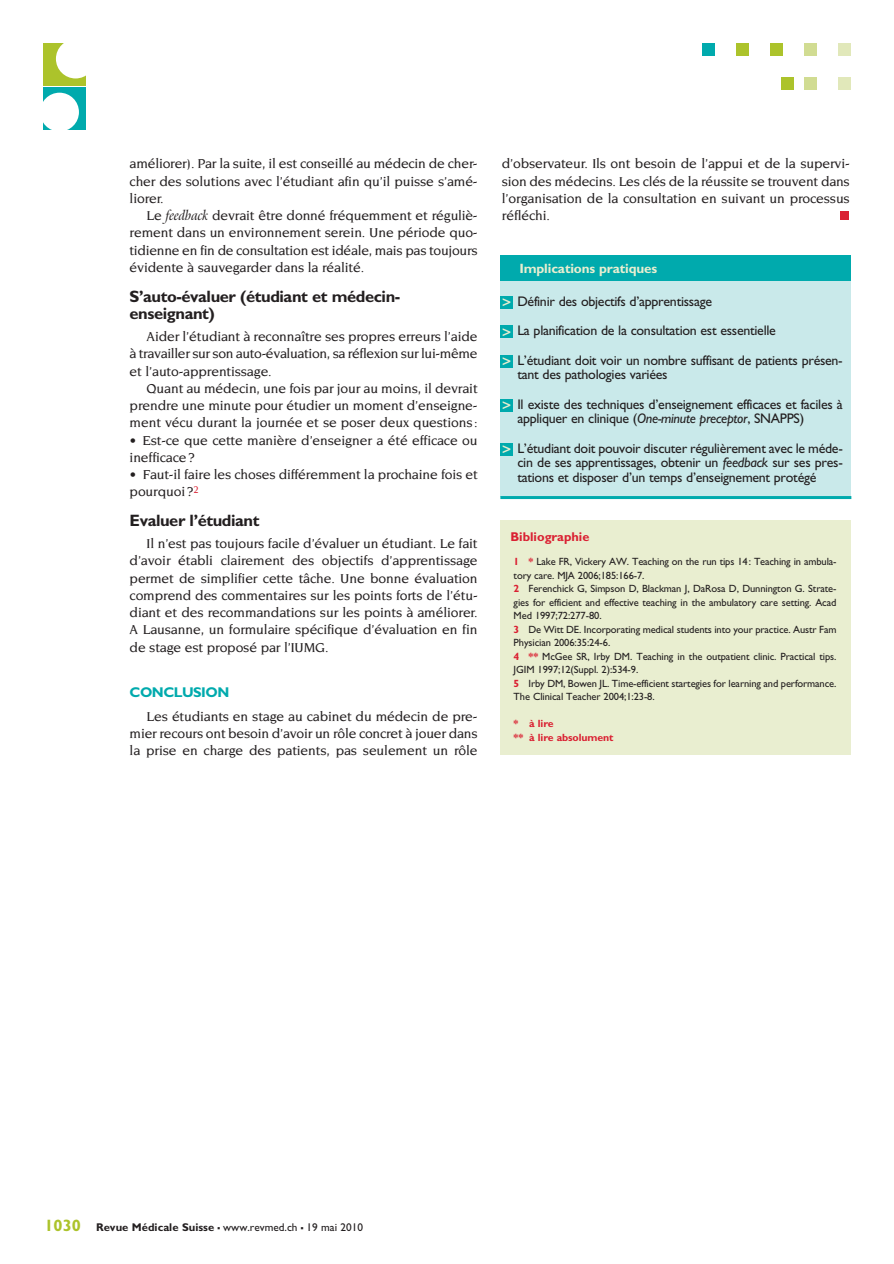
<style>
.page{position:relative;width:894px;height:1264px;background:#fff}
.page>*{position:absolute;margin:0;border:0;box-sizing:border-box;transform-origin:0 0}
.t1{font:700 16.5px/17.2px "Gill Sans";letter-spacing:-.025em;color:#231f20}
.t2{font:700 14.1px "Gill Sans";letter-spacing:-.035em;color:#00aaad}
.t3{font:500 13.95px/17.2px "Novarese";letter-spacing:-.01em;color:#231f20;text-align:justify}
.t4{font:13.95px/29.4px "Gill Sans";letter-spacing:-.02em;color:#231f20}
.t5{font:700 13.5px "Gill Sans";letter-spacing:-.01em;color:#e9eed0}
.t6{font:700 12.75px "Gill Sans";color:#da2032}
.t7{font:11.25px "Gill Sans";color:#231f20}
.t8{font:10.5px/13.5px "Gill Sans";letter-spacing:-.01em;color:#231f20}
.t9{font:700 10.5px/13.5px "Gill Sans";letter-spacing:-.01em;color:#da2032}
.s1{font-family:"Arrus BT";font-weight:400;font-style:italic}
.s2{font-family:"Insignia";font-size:15px;color:#e9eed0}
.s3{font-style:italic}
.s4{font-weight:700;color:#da2032}
.s5{font-weight:700;font-size:16.5px;color:#acc32b}
.s6{font-weight:700}
.s7{font-weight:700;font-size:16.5px}
</style>
<div class="page">
<div style="left:838px;top:43px;width:13px;height:13px;background:#e1e8ba"></div>
<div style="left:804px;top:43px;width:13px;height:13px;background:#d1dc92"></div>
<div style="left:770px;top:43px;width:13px;height:13px;background:#acc32b"></div>
<div style="left:736px;top:43px;width:13px;height:13px;background:#acc32b"></div>
<div style="left:702px;top:43px;width:13px;height:13px;background:#00aaad"></div>
<div style="left:838px;top:77px;width:13px;height:13px;background:#e1e8ba"></div>
<div style="left:804px;top:77px;width:13px;height:13px;background:#d1dc92"></div>
<div style="left:781px;top:77px;width:12px;height:13px;background:#acc32b"></div>
<div style="left:839px;top:212px;width:9px;height:8px;background:#da2032"></div>
<div style="left:43px;top:43px;width:43px;height:43px;background:#acc32b"></div>
<div style="left:56px;top:39px;width:39px;height:39px;background:#fff;border-radius:50%"></div>
<div style="left:43px;top:88px;width:43px;height:42px;background:#00aaad"></div>
<div style="left:40px;top:93px;width:39px;height:39px;background:#fff;border-radius:50%"></div>
<div style="left:500px;top:281px;width:351px;height:216px;background:#c9e9ea"></div>
<div style="left:500px;top:255px;width:351px;height:26px;background:#00aaad"></div>
<hr style="left:500px;top:496px;width:351px;height:3px;background:#00aaad">
<div style="left:500px;top:296px;width:13px;height:13px;background:#00aaad"></div>
<div style="left:500px;top:326px;width:13px;height:12px;background:#00aaad"></div>
<div style="left:500px;top:355px;width:13px;height:13px;background:#00aaad"></div>
<div style="left:500px;top:399px;width:13px;height:13px;background:#00aaad"></div>
<div style="left:500px;top:443px;width:13px;height:13px;background:#00aaad"></div>
<div style="left:500px;top:520px;width:351px;height:235px;background:#e9eed0"></div>
<p class="t3" style="left:130px;top:156px;width:349px">améliorer). Par la suite, il est conseillé au médecin de cher&shy;cher des solutions avec l’étudiant afin qu’il puisse s’amé&shy;liorer.</p>
<p class="t3" style="left:130px;top:208px;width:349px;text-indent:17px">Le <span class="s1">feedback</span> devrait être donné fréquemment et réguliè&shy;rement dans un environnement serein. Une période quo&shy;tidienne en fin de consultation est idéale, mais pas toujours évidente à sauvegarder dans la réalité.</p>
<p class="t1" style="left:130px;top:290px;width:272px">S’auto-évaluer (étudiant et médecin&shy;enseignant)</p>
<p class="t3" style="left:130px;top:329px;width:349px;text-indent:17px">Aider l’étudiant à reconnaître ses propres erreurs l’aide à travailler sur son auto-évaluation, sa réflexion sur lui-même et l’auto-apprentissage.</p>
<p class="t3" style="left:130px;top:380px;width:349px;text-indent:17px">Quant au médecin, une fois par jour au moins, il devrait prendre une minute pour étudier un moment d’enseigne&shy;ment vécu durant la journée et se poser deux questions :</p>
<p class="t3" style="left:130px;top:432px;width:349px">• Est-ce que cette manière d’enseigner a été efficace ou inefficace ?</p>
<p class="t3" style="left:130px;top:467px;width:349px">• Faut-il faire les choses différemment la prochaine fois et pourquoi ?<sup>2</sup></p>
<p class="t1" style="left:130px;top:514px;width:131px">Evaluer l’étudiant</p>
<p class="t3" style="left:130px;top:536px;width:349px;text-indent:17px">Il n’est pas toujours facile d’évaluer un étudiant. Le fait d’avoir établi clairement des objectifs d’apprentissage permet de simplifier cette tâche. Une bonne évaluation comprend des commentaires sur les points forts de l’étu&shy;diant et des recommandations sur les points à améliorer.<br>A Lausanne, un formulaire spécifique d’évaluation en fin de stage est proposé par l’IUMG.</p>
<p class="t2" style="left:130px;top:687px;width:101px">CONCLUSION</p>
<p class="t3" style="left:130px;top:708px;width:349px;text-indent:17px">Les étudiants en stage au cabinet du médecin de pre&shy;mier recours ont besoin d’avoir un rôle concret à jouer dans la prise en charge des patients, pas seulement un rôle</p>
<p class="t3" style="left:502px;top:156px;width:349px">d’observateur. Ils ont besoin de l’appui et de la supervi&shy;sion des médecins. Les clés de la réussite se trouvent dans l’organisation de la consultation en suivant un processus réfléchi.</p>
<p class="t5" style="left:519px;top:264px;width:139px">Implications pratiques</p>
<p class="t4" style="left:502px;top:288px;width:342px"><span class="s2">&gt;</span> Définir des objectifs d’apprentissage<br><span class="s2">&gt;</span> La planification de la consultation est essentielle<br><span class="s2">&gt;</span> L’étudiant doit voir un nombre suffisant de patients présen-</p>
<p class="t4" style="left:502px;top:361px;width:342px;text-indent:15px">tant des pathologies variées<br><span class="s2">&gt;</span> Il existe des techniques d’enseignement efficaces et faciles à</p>
<p class="t4" style="left:502px;top:405px;width:342px;text-indent:15px">appliquer en clinique (<span class="s3">One-minute preceptor</span>, SNAPPS)<br><span class="s2">&gt;</span> L’étudiant doit pouvoir discuter régulièrement avec le méde-</p>
<p class="t4" style="left:517px;top:457px;width:327px;line-height:14.7px">cin de ses apprentissages, obtenir un <span class="s3">feedback</span> sur ses pres&shy;tations et disposer d’un temps d’enseignement protégé</p>
<p class="t6" style="left:510px;top:532px;width:81px">Bibliographie</p>
<p class="t8" style="left:513px;top:556px;width:324px"><span class="s4">1 *</span> Lake FR, Vickery AW. Teaching on the run tips 14 : Teaching in ambula&shy;tory care. MJA 2006;185:166-7.<br><span class="s4">2</span> Ferenchick G, Simpson D, Blackman J, DaRosa D, Dunnington G. Strate&shy;gies for efficient and effective teaching in the ambulatory care setting. Acad Med 1997;72:277-80.<br><span class="s4">3</span> De Witt DE. Incorporating medical students into your practice. Austr Fam Physician 2006:35:24-6.<br><span class="s4">4 **</span> McGee SR, Irby DM. Teaching in the outpatient clinic. Practical tips.<br>JGIM 1997;12(Suppl. 2):534-9.<br><span class="s4">5</span> Irby DM, Bowen JL. Time-efficient startegies for learning and performance.<br>The Clinical Teacher 2004;1:23-8.</p>
<p class="t9" style="left:513px;top:718px;width:101px">* à lire<br>** à lire absolument</p>
<p class="t7" style="left:44px;top:1223px;width:320px"><span class="s5">1030</span> <span class="s6">Revue Médicale Suisse</span> <span class="s7">–</span> www.revmed.ch <span class="s7">–</span> 19 mai 2010</p>
</div>
